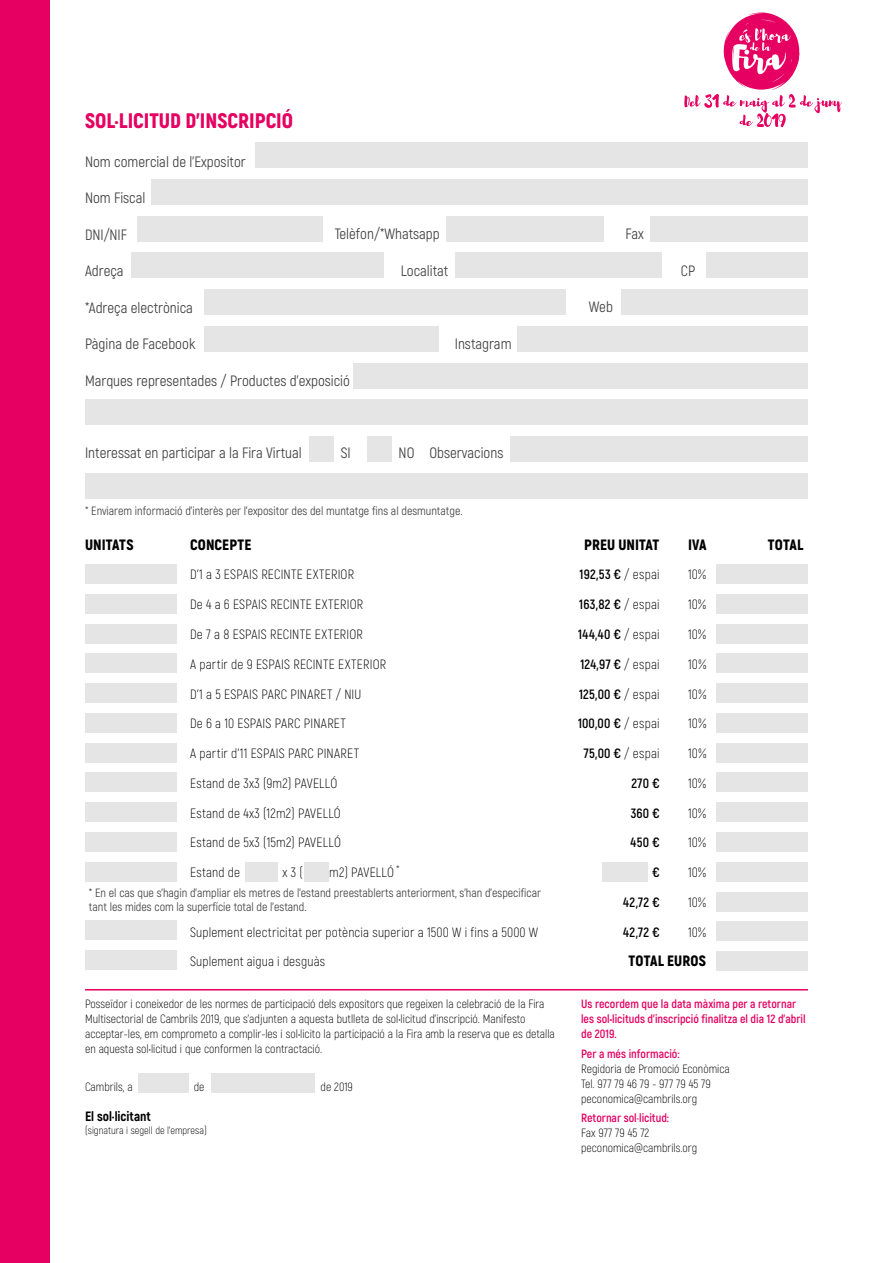
<style>
.page{position:relative;width:893px;height:1263px;background:#fff}
.page>*{position:absolute;margin:0;border:0;box-sizing:border-box;transform-origin:0 0}
.t1{font:900 21px "Akrobat";color:#e50061}
.t2{font:15px "Akrobat";color:#3f3f3f}
.t3{font:900 15px "Akrobat";letter-spacing:.005em;color:#000}
.t4{font:300 13.5px "Akrobat";letter-spacing:.015em;color:#000}
.t5{font:700 13.5px "Akrobat";letter-spacing:.02em;color:#000}
.t6{font:800 13.5px "Akrobat";color:#000}
.t7{font:300 12px/15px "Akrobat";color:#000}
.t8{font:12px/13.5px "Akrobat";color:#3f3f3f}
.t9{font:700 12px/15px "Akrobat";color:#e50061}
.t10{font:300 10.5px "Akrobat";color:#000}
.s1{font-weight:300}
.s2{font-weight:700;color:#e50061}
</style>
<div class="page">
<div style="left:255px;top:142px;width:553px;height:26px;background:#e5e5e5"></div>
<div style="left:204px;top:289px;width:362px;height:26px;background:#e5e5e5"></div>
<div style="left:621px;top:289px;width:187px;height:26px;background:#e5e5e5"></div>
<div style="left:85px;top:400px;width:723px;height:25px;background:#e5e5e5"></div>
<div style="left:510px;top:436px;width:298px;height:26px;background:#e5e5e5"></div>
<div style="left:85px;top:474px;width:723px;height:25px;background:#e5e5e5"></div>
<div style="left:310px;top:436px;width:24px;height:26px;background:#e5e5e5"></div>
<div style="left:368px;top:436px;width:24px;height:26px;background:#e5e5e5"></div>
<div style="left:151px;top:179px;width:657px;height:26px;background:#e5e5e5"></div>
<div style="left:204px;top:326px;width:235px;height:26px;background:#e5e5e5"></div>
<div style="left:518px;top:326px;width:290px;height:26px;background:#e5e5e5"></div>
<div style="left:137px;top:216px;width:185px;height:25px;background:#e5e5e5"></div>
<div style="left:354px;top:363px;width:454px;height:25px;background:#e5e5e5"></div>
<div style="left:85px;top:564px;width:91px;height:20px;background:#e5e5e5"></div>
<div style="left:717px;top:564px;width:91px;height:20px;background:#e5e5e5"></div>
<div style="left:85px;top:684px;width:91px;height:19px;background:#e5e5e5"></div>
<div style="left:717px;top:684px;width:91px;height:19px;background:#e5e5e5"></div>
<div style="left:85px;top:921px;width:91px;height:19px;background:#e5e5e5"></div>
<div style="left:717px;top:892px;width:91px;height:19px;background:#e5e5e5"></div>
<div style="left:717px;top:922px;width:91px;height:19px;background:#e5e5e5"></div>
<div style="left:85px;top:624px;width:91px;height:19px;background:#e5e5e5"></div>
<div style="left:717px;top:624px;width:91px;height:19px;background:#e5e5e5"></div>
<div style="left:85px;top:832px;width:91px;height:19px;background:#e5e5e5"></div>
<div style="left:717px;top:832px;width:91px;height:19px;background:#e5e5e5"></div>
<div style="left:85px;top:743px;width:91px;height:19px;background:#e5e5e5"></div>
<div style="left:717px;top:743px;width:91px;height:19px;background:#e5e5e5"></div>
<div style="left:85px;top:594px;width:91px;height:19px;background:#e5e5e5"></div>
<div style="left:717px;top:594px;width:91px;height:19px;background:#e5e5e5"></div>
<div style="left:85px;top:803px;width:91px;height:19px;background:#e5e5e5"></div>
<div style="left:717px;top:803px;width:91px;height:19px;background:#e5e5e5"></div>
<div style="left:85px;top:713px;width:91px;height:19px;background:#e5e5e5"></div>
<div style="left:717px;top:713px;width:91px;height:19px;background:#e5e5e5"></div>
<div style="left:85px;top:950px;width:91px;height:19px;background:#e5e5e5"></div>
<div style="left:717px;top:951px;width:91px;height:20px;background:#e5e5e5"></div>
<div style="left:85px;top:654px;width:91px;height:19px;background:#e5e5e5"></div>
<div style="left:717px;top:654px;width:91px;height:19px;background:#e5e5e5"></div>
<div style="left:85px;top:862px;width:91px;height:19px;background:#e5e5e5"></div>
<div style="left:245px;top:862px;width:32px;height:19px;background:#e5e5e5"></div>
<div style="left:139px;top:1074px;width:50px;height:19px;background:#e5e5e5"></div>
<div style="left:211px;top:1074px;width:103px;height:19px;background:#e5e5e5"></div>
<div style="left:304px;top:862px;width:24px;height:19px;background:#e5e5e5"></div>
<div style="left:602px;top:862px;width:46px;height:19px;background:#e5e5e5"></div>
<div style="left:717px;top:862px;width:91px;height:19px;background:#e5e5e5"></div>
<div style="left:85px;top:773px;width:91px;height:19px;background:#e5e5e5"></div>
<div style="left:717px;top:773px;width:91px;height:19px;background:#e5e5e5"></div>
<div style="left:446px;top:216px;width:158px;height:25px;background:#e5e5e5"></div>
<div style="left:650px;top:216px;width:158px;height:25px;background:#e5e5e5"></div>
<div style="left:131px;top:253px;width:253px;height:25px;background:#e5e5e5"></div>
<div style="left:455px;top:253px;width:207px;height:25px;background:#e5e5e5"></div>
<div style="left:706px;top:253px;width:102px;height:25px;background:#e5e5e5"></div>
<hr style="left:85px;top:989px;width:723px;height:1px;background:#e50061">
<svg style="left:684px;top:12px;width:158px;height:115px"></svg>
<div style="left:0;top:0;width:49px;height:1263px;background:#e50061"></div>
<p class="t1" style="left:85px;top:107px;width:210px">SOL·LICITUD D’INSCRIPCIÓ</p>
<p class="t2" style="left:85px;top:152px;width:162px">Nom comercial de l’Expositor</p>
<p class="t2" style="left:85px;top:189px;width:62px">Nom Fiscal</p>
<p class="t2" style="left:85px;top:225px;width:44px">DNI/NIF</p>
<p class="t2" style="left:85px;top:262px;width:40px">Adreça</p>
<p class="t2" style="left:85px;top:298px;width:109px">*Adreça electrònica</p>
<p class="t2" style="left:85px;top:335px;width:112px">Pàgina de Facebook</p>
<p class="t2" style="left:85px;top:371px;width:266px">Marques representades / Productes d’exposició</p>
<p class="t2" style="left:335px;top:225px;width:107px">Telèfon/*Whatsapp</p>
<p class="t2" style="left:401px;top:261px;width:49px">Localitat</p>
<p class="t2" style="left:455px;top:335px;width:58px">Instagram</p>
<p class="t2" style="left:85px;top:444px;width:218px">Interessat en participar a la Fira Virtual</p>
<p class="t2" style="left:341px;top:444px;width:11px">SI</p>
<p class="t2" style="left:399px;top:444px;width:106px">NO Observacions</p>
<p class="t8" style="left:85px;top:504px;width:379px">* Enviarem informació d’interès per l’expositor des del muntatge fins al desmuntatge.</p>
<p class="t2" style="left:625px;top:225px;width:20px">Fax</p>
<p class="t2" style="left:589px;top:298px;width:25px">Web</p>
<p class="t2" style="left:681px;top:261px;width:16px">CP</p>
<p class="t3" style="left:85px;top:535px;width:50px">UNITATS</p>
<p class="t3" style="left:190px;top:535px;width:63px">CONCEPTE</p>
<p class="t3" style="left:584px;top:535px;width:77px">PREU UNITAT</p>
<p class="t3" style="left:688px;top:535px;width:20px">IVA</p>
<p class="t3" style="left:768px;top:535px;width:37px">TOTAL</p>
<p class="t4" style="left:190px;top:567px;width:165px">D’1 a 3 ESPAIS RECINTE EXTERIOR</p>
<p class="t5" style="left:580px;top:566px;width:82px">192,53 € <span class="s1">/ espai</span></p>
<p class="t4" style="left:688px;top:567px;width:20px">10%</p>
<p class="t4" style="left:190px;top:596px;width:174px">De 4 a 6 ESPAIS RECINTE EXTERIOR</p>
<p class="t5" style="left:579px;top:596px;width:82px">163,82 € <span class="s1">/ espai</span></p>
<p class="t4" style="left:688px;top:596px;width:20px">10%</p>
<p class="t4" style="left:190px;top:626px;width:174px">De 7 a 8 ESPAIS RECINTE EXTERIOR</p>
<p class="t5" style="left:578px;top:626px;width:83px">144,40 € <span class="s1">/ espai</span></p>
<p class="t4" style="left:688px;top:626px;width:20px">10%</p>
<p class="t4" style="left:190px;top:656px;width:197px">A partir de 9 ESPAIS RECINTE EXTERIOR</p>
<p class="t5" style="left:580px;top:656px;width:81px">124,97 € <span class="s1">/ espai</span></p>
<p class="t4" style="left:688px;top:656px;width:20px">10%</p>
<p class="t4" style="left:190px;top:686px;width:173px">D’1 a 5 ESPAIS PARC PINARET / NIU</p>
<p class="t5" style="left:579px;top:685px;width:82px">125,00 € <span class="s1">/ espai</span></p>
<p class="t4" style="left:688px;top:686px;width:20px">10%</p>
<p class="t4" style="left:190px;top:715px;width:157px">De 6 a 10 ESPAIS PARC PINARET</p>
<p class="t5" style="left:578px;top:715px;width:83px">100,00 € <span class="s1">/ espai</span></p>
<p class="t4" style="left:688px;top:715px;width:20px">10%</p>
<p class="t4" style="left:190px;top:745px;width:171px">A partir d’11 ESPAIS PARC PINARET</p>
<p class="t5" style="left:584px;top:745px;width:77px">75,00 € <span class="s1">/ espai</span></p>
<p class="t4" style="left:688px;top:745px;width:20px">10%</p>
<p class="t4" style="left:190px;top:775px;width:149px">Estand de 3x3 (9m2) PAVELLÓ</p>
<p class="t5" style="left:631px;top:775px;width:30px">270 €</p>
<p class="t4" style="left:688px;top:775px;width:20px">10%</p>
<p class="t4" style="left:190px;top:805px;width:152px">Estand de 4x3 (12m2) PAVELLÓ</p>
<p class="t5" style="left:631px;top:804px;width:30px">360 €</p>
<p class="t4" style="left:688px;top:805px;width:20px">10%</p>
<p class="t4" style="left:190px;top:834px;width:152px">Estand de 5x3 (15m2) PAVELLÓ</p>
<p class="t5" style="left:630px;top:834px;width:31px">450 €</p>
<p class="t4" style="left:688px;top:834px;width:20px">10%</p>
<p class="t4" style="left:190px;top:864px;width:52px">Estand de</p>
<p class="t4" style="left:283px;top:864px;width:22px">x 3 (</p>
<p class="t4" style="left:329px;top:864px;width:72px">m2) PAVELLÓ <sup>*</sup></p>
<p class="t5" style="left:652px;top:864px;width:9px">€</p>
<p class="t4" style="left:688px;top:864px;width:20px">10%</p>
<p class="t5" style="left:623px;top:894px;width:38px">42,72 €</p>
<p class="t4" style="left:688px;top:894px;width:20px">10%</p>
<p class="t4" style="left:190px;top:924px;width:350px">Suplement electricitat per potència superior a 1500 W i fins a 5000 W</p>
<p class="t5" style="left:623px;top:923px;width:38px">42,72 €</p>
<p class="t4" style="left:688px;top:924px;width:20px">10%</p>
<p class="t4" style="left:190px;top:954px;width:137px">Suplement aigua i desguàs</p>
<p class="t3" style="left:628px;top:951px;width:79px">TOTAL EUROS</p>
<p class="t8" style="left:89px;top:886px;width:454px">* En el cas que s’hagin d’ampliar els metres de l’estand preestablerts anteriorment, s’han d’especificar tant les mides com la superfície total de l’estand.</p>
<p class="t7" style="left:85px;top:996px;width:471px">Posseïdor i coneixedor de les normes de participació dels expositors que regeixen la celebració de la Fira Multisectorial de Cambrils 2019, que s’adjunten a aquesta butlleta de sol•licitud d’inscripció. Manifesto acceptar-les, em comprometo a complir-les i sol•licito la participació a la Fira amb la reserva que es detalla en aquesta sol•licitud i que conformen la contractació.</p>
<p class="t7" style="left:85px;top:1079px;width:49px">Cambrils, a</p>
<p class="t7" style="left:194px;top:1079px;width:12px">de</p>
<p class="t7" style="left:321px;top:1079px;width:34px">de 2019</p>
<p class="t6" style="left:85px;top:1107px;width:67px">El sol·licitant</p>
<p class="t10" style="left:85px;top:1124px;width:123px">(signatura i segell de l’empresa)</p>
<p class="t9" style="left:581px;top:996px;width:226px">Us recordem que la data màxima per a retornar les sol•licituds d’inscripció finalitza el dia 12 d’abril de 2019.</p>
<p class="t7" style="left:581px;top:1046px;width:150px"><span class="s2">Per a més informació:<br></span>Regidoria de Promoció Econòmica<br>Tel. 977 79 46 79 - 977 79 45 79 peconomica@cambrils.org</p>
<p class="t7" style="left:581px;top:1110px;width:118px"><span class="s2">Retornar sol·licitud:<br></span>Fax 977 79 45 72 peconomica@cambrils.org</p>
</div>
